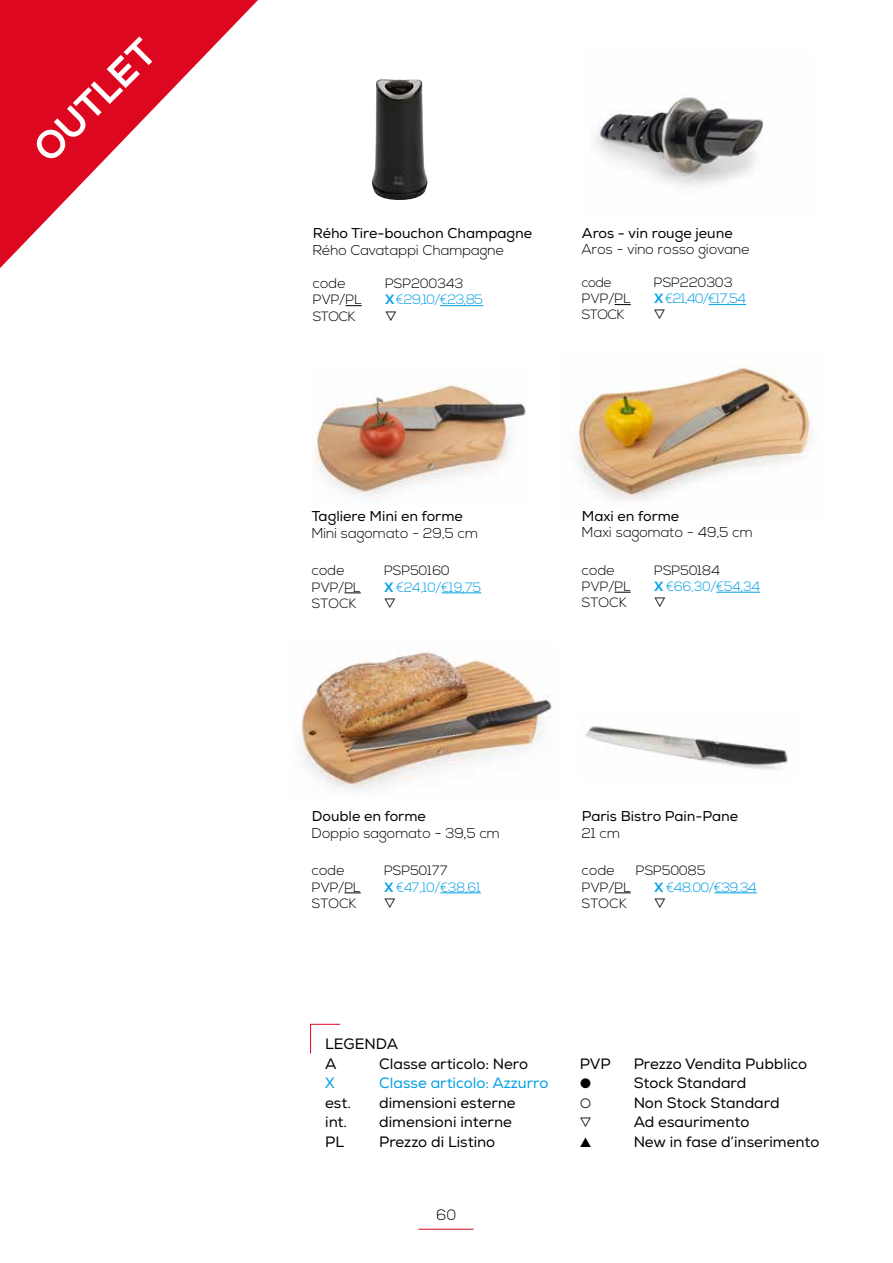
<style>
.page{position:relative;width:893px;height:1263px;background:#fff}
.page>*{position:absolute;margin:0;border:0;box-sizing:border-box;transform-origin:0 0}
.t1{font:700 38.4px "Nexa";color:#fff}
.t2{font:15px/19.5px "Nexa";color:#000}
.t3{font:15px "Nexa";color:#009fe3}
.t4{font:300 15px "Nexa";color:#000}
.t5{font:300 14.25px "Nexa";color:#000}
.t6{font:14.25px "Nexa";color:#000}
.t7{font:300 13.5px "Nexa";color:#000}
.t8{font:300 13.5px "Nexa";letter-spacing:-.035em;color:#009fe3}
.t9{font:13.5px "Segoe UI Symbol";color:#000}
.s1{font-weight:700}
</style>
<div class="page">
<hr style="left:418px;top:1229px;width:55px;height:1px;background:#dd081f">
<img style="left:585px;top:726px;width:203px;height:44px">
<svg style="left:614px;top:892px;width:17px;height:1px"></svg>
<hr style="left:714px;top:892px;width:43px;height:1px;background:#009fe3">
<svg style="left:0;top:0;width:258px;height:268px"></svg>
<svg style="left:344px;top:592px;width:17px;height:1px"></svg>
<hr style="left:442px;top:592px;width:39px;height:1px;background:#009fe3">
<img style="left:314px;top:384px;width:212px;height:120px">
<svg style="left:344px;top:892px;width:17px;height:1px"></svg>
<hr style="left:440px;top:892px;width:41px;height:1px;background:#009fe3">
<img style="left:300px;top:650px;width:252px;height:141px">
<svg style="left:614px;top:592px;width:17px;height:1px"></svg>
<hr style="left:716px;top:592px;width:44px;height:1px;background:#009fe3">
<img style="left:575px;top:366px;width:238px;height:136px">
<img style="left:372px;top:79px;width:56px;height:121px">
<svg style="left:345px;top:305px;width:17px;height:1px"></svg>
<hr style="left:440px;top:305px;width:43px;height:1px;background:#009fe3">
<img style="left:595px;top:97px;width:168px;height:90px">
<svg style="left:614px;top:304px;width:17px;height:1px"></svg>
<hr style="left:709px;top:304px;width:37px;height:1px;background:#009fe3">
<svg style="left:310px;top:1024px;width:30px;height:29px"></svg>
<h1 class="t1" style="left:25px;top:139px;width:156px;rotate:-45deg">OUTLET</h1>
<p class="t6" style="left:313px;top:225px;width:221px">Rého Tire-bouchon Champagne</p>
<p class="t5" style="left:313px;top:241px;width:193px">Rého Cavatappi Champagne</p>
<p class="t5" style="left:313px;top:275px;width:35px">code</p>
<p class="t7" style="left:385px;top:276px;width:80px">PSP200343</p>
<p class="t7" style="left:313px;top:292px;width:50px">PVP/PL</p>
<p class="t8" style="left:385px;top:292px;width:100px"><span class="s1">X</span> €29,10/€23,85</p>
<p class="t7" style="left:313px;top:308px;width:44px">STOCK</p>
<p class="t6" style="left:582px;top:224px;width:152px">Aros - vin rouge jeune</p>
<p class="t5" style="left:582px;top:241px;width:170px">Aros - vino rosso giovane</p>
<p class="t7" style="left:582px;top:275px;width:31px">code</p>
<p class="t7" style="left:654px;top:275px;width:80px">PSP220303</p>
<p class="t7" style="left:582px;top:291px;width:50px">PVP/PL</p>
<p class="t8" style="left:654px;top:291px;width:93px"><span class="s1">X</span> €21,40/€17,54</p>
<p class="t7" style="left:582px;top:307px;width:44px">STOCK</p>
<p class="t6" style="left:312px;top:508px;width:153px">Tagliere Mini en forme</p>
<p class="t5" style="left:312px;top:525px;width:168px">Mini sagomato - 29,5 cm</p>
<p class="t5" style="left:312px;top:562px;width:35px">code</p>
<p class="t7" style="left:384px;top:563px;width:67px">PSP50160</p>
<p class="t7" style="left:312px;top:579px;width:50px">PVP/PL</p>
<p class="t8" style="left:384px;top:579px;width:99px"><span class="s1">X</span> €24,10/€19,75</p>
<p class="t7" style="left:312px;top:595px;width:46px">STOCK</p>
<p class="t6" style="left:582px;top:507px;width:99px">Maxi en forme</p>
<p class="t5" style="left:582px;top:524px;width:172px">Maxi sagomato - 49,5 cm</p>
<p class="t5" style="left:582px;top:562px;width:35px">code</p>
<p class="t7" style="left:654px;top:562px;width:67px">PSP50184</p>
<p class="t7" style="left:582px;top:578px;width:50px">PVP/PL</p>
<p class="t8" style="left:654px;top:578px;width:107px"><span class="s1">X</span> €66,30/€54,34</p>
<p class="t7" style="left:582px;top:595px;width:46px">STOCK</p>
<p class="t6" style="left:312px;top:808px;width:116px">Double en forme</p>
<p class="t5" style="left:312px;top:825px;width:190px">Doppio sagomato - 39,5 cm</p>
<p class="t5" style="left:312px;top:862px;width:35px">code</p>
<p class="t7" style="left:384px;top:863px;width:65px">PSP50177</p>
<p class="t7" style="left:312px;top:879px;width:50px">PVP/PL</p>
<p class="t8" style="left:384px;top:879px;width:98px"><span class="s1">X</span> €47,10/€38,61</p>
<p class="t7" style="left:312px;top:895px;width:46px">STOCK</p>
<p class="t6" style="left:582px;top:808px;width:158px">Paris Bistro Pain-Pane</p>
<p class="t5" style="left:582px;top:825px;width:40px">21 cm</p>
<p class="t5" style="left:582px;top:862px;width:35px">code</p>
<p class="t7" style="left:636px;top:863px;width:71px">PSP50085</p>
<p class="t7" style="left:582px;top:879px;width:50px">PVP/PL</p>
<p class="t8" style="left:654px;top:879px;width:104px"><span class="s1">X</span> €48.00/€39,34</p>
<p class="t7" style="left:582px;top:895px;width:46px">STOCK</p>
<p class="t2" style="left:325px;top:1034px;width:74px">LEGENDA<br>A</p>
<p class="t2" style="left:379px;top:1054px;width:150px">Classe articolo: Nero</p>
<p class="t3" style="left:325px;top:1074px;width:11px">X</p>
<p class="t3" style="left:379px;top:1074px;width:171px">Classe articolo: Azzurro</p>
<p class="t2" style="left:325px;top:1093px;width:27px">est.</p>
<p class="t2" style="left:379px;top:1093px;width:138px">dimensioni esterne</p>
<p class="t2" style="left:325px;top:1112px;width:23px">int.</p>
<p class="t2" style="left:379px;top:1112px;width:134px">dimensioni interne</p>
<p class="t2" style="left:325px;top:1132px;width:20px">PL</p>
<p class="t2" style="left:379px;top:1132px;width:118px">Prezzo di Listino</p>
<p class="t4" style="left:437px;top:1206px;width:21px">60</p>
<p class="t2" style="left:580px;top:1054px;width:33px">PVP</p>
<p class="t2" style="left:634px;top:1054px;width:175px">Prezzo Vendita Pubblico</p>
<p class="t9" style="left:580px;top:1076px;width:13px">●</p>
<p class="t2" style="left:634px;top:1073px;width:114px">Stock Standard</p>
<p class="t2" style="left:634px;top:1093px;width:147px">Non Stock Standard</p>
<p class="t2" style="left:634px;top:1112px;width:117px">Ad esaurimento</p>
<p class="t2" style="left:634px;top:1132px;width:187px">New in fase d’inserimento</p>
</div>
